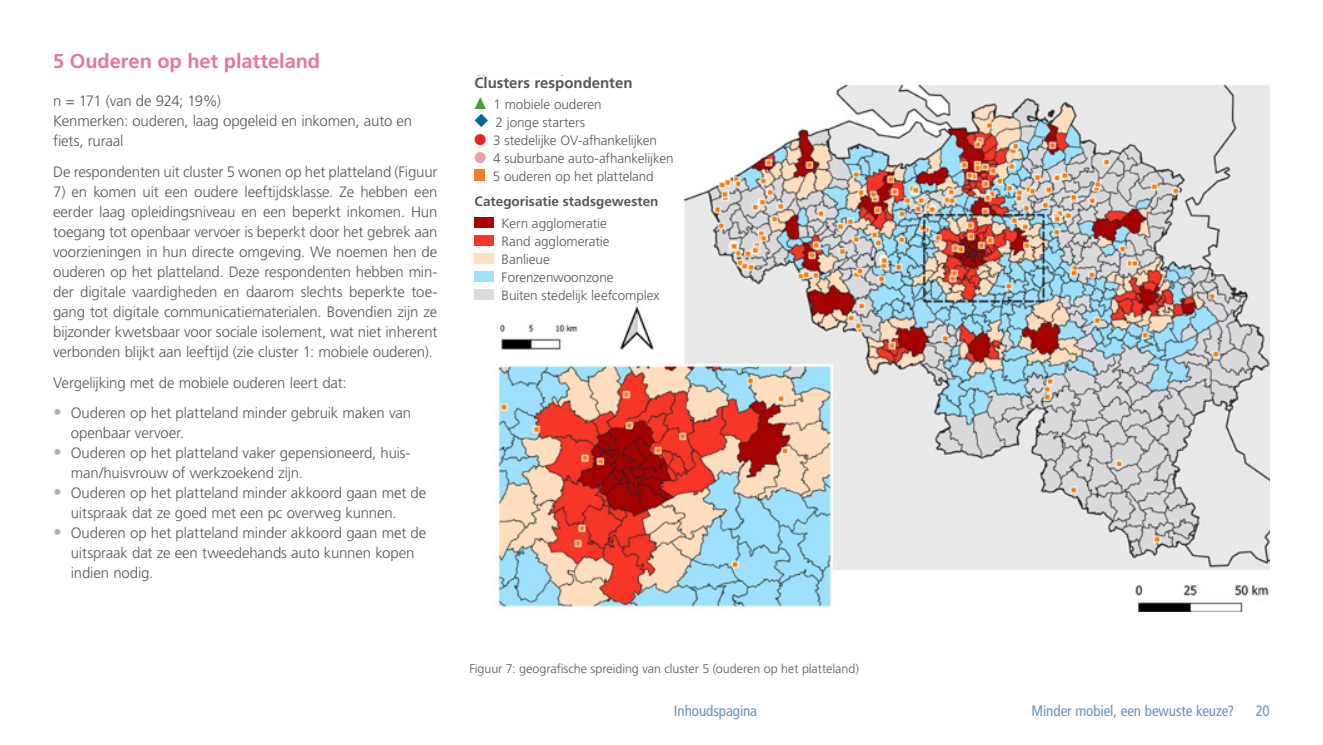
<style>
.page{position:relative;width:1323px;height:745px;background:#fff}
.page>*{position:absolute;margin:0;border:0;box-sizing:border-box;transform-origin:0 0}
.t1{font:700 20px "Frutiger LT Std";letter-spacing:-.005em;color:#e674a2}
.t2{font:300 15px/20px "Frutiger LT Std";letter-spacing:-.01em;color:#575756}
.t3{font:condensed 15px "Frutiger LT Std";letter-spacing:-.005em;color:#6a90bd}
.t4{font:700 15px "Frutiger LT Std";color:#575756}
.t5{font:300 13.5px/18px "Frutiger LT Std";letter-spacing:-.005em;color:#575756}
.t6{font:700 13.5px "Frutiger LT Std";letter-spacing:.005em;color:#575756}
.t7{font:300 12.5px "Frutiger LT Std";letter-spacing:-.005em;color:#575756}
.s1{font-size:17.5px;color:#b3b2b2}
</style>
<div class="page">
<img style="left:473px;top:74px;width:797px;height:537px">
<div style="left:475px;top:76px;width:207px;height:229px;background:#fff"></div>
<svg style="left:475px;top:97px;width:13px;height:30px"></svg>
<div style="left:475px;top:134px;width:11px;height:11px;background:#e82523;border-radius:50%"></div>
<div style="left:475px;top:152px;width:11px;height:11px;background:#ed9fac;border-radius:50%"></div>
<div style="left:475px;top:169px;width:10px;height:12px;background:#ed8224"></div>
<div style="left:475px;top:217px;width:19px;height:11px;background:#a60201"></div>
<div style="left:475px;top:235px;width:19px;height:11px;background:#f83728"></div>
<div style="left:475px;top:253px;width:19px;height:11px;background:#ffdfc0"></div>
<div style="left:475px;top:271px;width:19px;height:11px;background:#a0e1ff"></div>
<div style="left:475px;top:289px;width:19px;height:11px;background:#dbdbdd"></div>
<h1 class="t1" style="left:53px;top:49px;width:268px">5 Ouderen op het platteland</h1>
<p class="t2" style="left:53px;top:91px;width:361px">n = 171 (van de 924; 19%)<br>Kenmerken: ouderen, laag opgeleid en inkomen, auto en fiets, ruraal</p>
<p class="t2" style="left:53px;top:162px;width:386px">De respondenten uit cluster 5 wonen op het platteland (Figuur</p>
<p class="t2" style="left:53px;top:182px;width:386px;text-align:justify">7) en komen uit een oudere leeftijdsklasse. Ze hebben een eerder laag opleidingsniveau en een beperkt inkomen. Hun toegang tot openbaar vervoer is beperkt door het gebrek aan voorzieningen in hun directe omgeving. We noemen hen de ouderen op het platteland. Deze respondenten hebben min&shy;der digitale vaardigheden en daarom slechts beperkte toe&shy;gang tot digitale communicatiematerialen. Bovendien zijn ze bijzonder kwetsbaar voor sociale isolement, wat niet inherent verbonden blijkt aan leeftijd (zie cluster 1: mobiele ouderen).</p>
<p class="t2" style="left:53px;top:372px;width:295px">Vergelijking met de mobiele ouderen leert dat:</p>
<p class="t2" style="left:71px;top:403px;width:342px;text-indent:-18px"><span class="s1">•</span> Ouderen op het platteland minder gebruik maken van openbaar vervoer.</p>
<p class="t2" style="left:71px;top:443px;width:341px;text-indent:-18px"><span class="s1">•</span> Ouderen op het platteland vaker gepensioneerd, huis&shy;man/huisvrouw of werkzoekend zijn.</p>
<p class="t2" style="left:71px;top:483px;width:357px;text-indent:-18px"><span class="s1">•</span> Ouderen op het platteland minder akkoord gaan met de uitspraak dat ze goed met een pc overweg kunnen.</p>
<p class="t2" style="left:71px;top:523px;width:357px;text-indent:-18px"><span class="s1">•</span> Ouderen op het platteland minder akkoord gaan met de uitspraak dat ze een tweedehands auto kunnen kopen indien nodig.</p>
<p class="t4" style="left:475px;top:73px;width:159px">Clusters respondenten</p>
<p class="t5" style="left:493px;top:96px;width:182px">1 mobiele ouderen<br>2 jonge starters<br>3 stedelijke OV-afhankelijken<br>4 suburbane auto-afhankelijken<br>5 ouderen op het platteland</p>
<p class="t6" style="left:475px;top:193px;width:185px">Categorisatie stadsgewesten</p>
<p class="t5" style="left:502px;top:214px;width:159px">Kern agglomeratie<br>Rand agglomeratie<br>Banlieue<br>Forenzenwoonzone<br>Buiten stedelijk leefcomplex</p>
<p class="t7" style="left:469px;top:661px;width:391px">Figuur 7: geografische spreiding van cluster 5 (ouderen op het platteland)</p>
<p class="t3" style="left:674px;top:702px;width:85px">Inhoudspagina</p>
<p class="t3" style="left:1031px;top:702px;width:204px">Minder mobiel, een bewuste keuze?</p>
<p class="t3" style="left:1256px;top:702px;width:16px">20</p>
</div>
